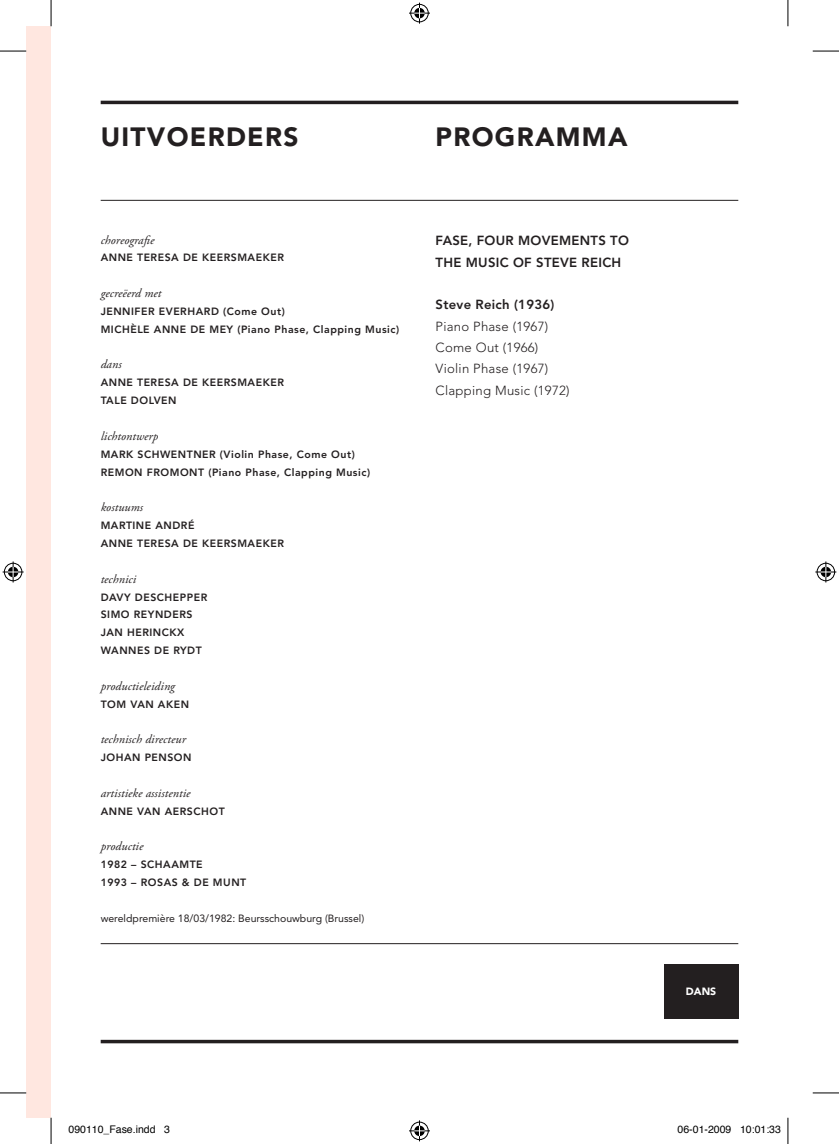
<style>
.page{position:relative;width:839px;height:1144px;background:#fff}
.page>*{position:absolute;margin:0;border:0;box-sizing:border-box;transform-origin:0 0}
.t1{font:900 26.25px "Avenir LT";letter-spacing:.05em;color:#231f20}
.t2{font:300 13.12px/21.3px "Avenir LT";letter-spacing:.02em;color:#231f20}
.t3{font:800 13.12px/21.3px "Avenir LT";letter-spacing:.02em;color:#231f20}
.t4{font:italic 12.25px "Adobe Garamond Pro";letter-spacing:.01em;color:#231f20}
.t5{font:800 10.5px/17.8px "Avenir LT";letter-spacing:.05em;color:#231f20}
.t6{font:10.5px "Avenir LT";color:#231f20}
.t7{font:10.5px "Helvetica";color:#000}
.t8{font:900 10.5px "Avenir LT";color:#fff}
</style>
<div class="page">
<div style="left:26px;top:26px;width:25px;height:1092px;background:#ffe7e0"></div>
<hr style="left:101px;top:200px;width:637px;height:1px;background:#231f20">
<hr style="left:101px;top:101px;width:637px;height:3px;background:#231f20">
<hr style="left:101px;top:1040px;width:637px;height:3px;background:#231f20">
<hr style="left:101px;top:943px;width:637px;height:1px;background:#231f20">
<div style="left:664px;top:964px;width:74px;height:54px;background:#231f20"></div>
<svg style="left:0;top:51px;width:26px;height:1px"></svg>
<svg style="left:813px;top:51px;width:26px;height:1px"></svg>
<svg style="left:0;top:1092px;width:26px;height:1px"></svg>
<svg style="left:813px;top:1092px;width:26px;height:1px"></svg>
<svg style="left:51px;top:0;width:1px;height:26px"></svg>
<svg style="left:51px;top:1118px;width:1px;height:26px"></svg>
<svg style="left:787px;top:0;width:1px;height:26px"></svg>
<svg style="left:787px;top:1118px;width:1px;height:26px"></svg>
<svg style="left:409px;top:3px;width:21px;height:21px"></svg>
<svg style="left:409px;top:1120px;width:21px;height:21px"></svg>
<svg style="left:3px;top:561px;width:21px;height:21px"></svg>
<svg style="left:815px;top:561px;width:21px;height:21px"></svg>
<h1 class="t1" style="left:101px;top:121px;width:199px">UITVOERDERS</h1>
<h1 class="t1" style="left:436px;top:121px;width:193px">PROGRAMMA</h1>
<p class="t4" style="left:101px;top:232px;width:55px">choreografie</p>
<p class="t5" style="left:101px;top:249px;width:17px">ANNE</p>
<p class="t5" style="left:137px;top:249px;width:14px">TERE</p>
<p class="t5" style="left:165px;top:249px;width:53px">SA DE KEER</p>
<p class="t5" style="left:231px;top:249px;width:26px">SMAEKER</p>
<p class="t4" style="left:101px;top:286px;width:62px">gecreëerd met</p>
<p class="t5" style="left:101px;top:302px;width:15px">JENN</p>
<p class="t5" style="left:131px;top:302px;width:74px">IFER EVERHARD</p>
<p class="t5" style="left:223px;top:302px;width:63px">(COME OUT)</p>
<p class="t5" style="left:101px;top:320px;width:70px">M ICHÈLE ANNE</p>
<p class="t5" style="left:190px;top:320px;width:210px">DE MEY (PIANO PHASE, CLAPPING M USIC)</p>
<p class="t4" style="left:101px;top:357px;width:22px">dans</p>
<p class="t5" style="left:101px;top:374px;width:17px">ANNE</p>
<p class="t5" style="left:137px;top:374px;width:14px">TERE</p>
<p class="t5" style="left:165px;top:374px;width:53px">SA DE KEER</p>
<p class="t5" style="left:231px;top:374px;width:26px">SMAEKER</p>
<p class="t5" style="left:101px;top:392px;width:14px">TALE</p>
<p class="t5" style="left:131px;top:392px;width:39px">DOLVEN</p>
<p class="t4" style="left:101px;top:429px;width:59px">lichtontwerp</p>
<p class="t5" style="left:101px;top:445px;width:9px">MARK</p>
<p class="t5" style="left:138px;top:445px;width:42px">SCHWENTNER</p>
<p class="t5" style="left:220px;top:445px;width:136px">(VIOLIN PHASE, COME OUT)</p>
<p class="t5" style="left:101px;top:463px;width:34px">REMON</p>
<p class="t5" style="left:147px;top:463px;width:9px">FRO</p>
<p class="t5" style="left:170px;top:463px;width:20px">MONT</p>
<p class="t5" style="left:208px;top:463px;width:163px">(PIANO PHASE, CLAPPING M USIC)</p>
<p class="t4" style="left:101px;top:500px;width:44px">kostuums</p>
<p class="t5" style="left:101px;top:517px;width:9px">MART</p>
<p class="t5" style="left:133px;top:517px;width:40px">INE ANDR</p>
<p class="t5" style="left:188px;top:517px;width:8px">É</p>
<p class="t5" style="left:101px;top:534px;width:17px">ANNE</p>
<p class="t5" style="left:137px;top:534px;width:14px">TERE</p>
<p class="t5" style="left:165px;top:534px;width:53px">SA DE KEER</p>
<p class="t5" style="left:231px;top:534px;width:26px">SMAEKER</p>
<p class="t4" style="left:101px;top:571px;width:37px">technici</p>
<p class="t5" style="left:101px;top:588px;width:80px">DAVY DESCHEPPER<br>SIMO REYNDER</p>
<p class="t5" style="left:186px;top:606px;width:8px">S</p>
<p class="t5" style="left:101px;top:624px;width:35px">JAN HER</p>
<p class="t5" style="left:149px;top:624px;width:13px">INCK</p>
<p class="t5" style="left:177px;top:624px;width:9px">X</p>
<p class="t5" style="left:101px;top:641px;width:10px">WANNE</p>
<p class="t5" style="left:144px;top:641px;width:51px">S DE RYDT</p>
<p class="t4" style="left:101px;top:678px;width:76px">productieleiding</p>
<p class="t5" style="left:101px;top:695px;width:39px">TOM VAN</p>
<p class="t5" style="left:158px;top:695px;width:17px">AKEN</p>
<p class="t4" style="left:101px;top:732px;width:87px">technisch directeur</p>
<p class="t5" style="left:101px;top:749px;width:83px">JOHAN PENSON</p>
<p class="t4" style="left:101px;top:786px;width:91px">artistieke assistentie</p>
<p class="t5" style="left:101px;top:802px;width:17px">ANNE</p>
<p class="t5" style="left:137px;top:802px;width:9px">VAN</p>
<p class="t5" style="left:165px;top:802px;width:54px">AERSCHOT</p>
<p class="t4" style="left:101px;top:839px;width:44px">productie</p>
<p class="t5" style="left:101px;top:856px;width:139px">1982 – SCHAAMTE<br>1993 – ROSAS &amp; DE M UNT</p>
<p class="t6" style="left:101px;top:912px;width:265px">wereldpremière 18/03/1982: Beursschouwburg (Brussel)</p>
<p class="t3" style="left:436px;top:230px;width:195px">FASE, FOUR M OVEM ENTS TO<br>THE MUSI</p>
<p class="t3" style="left:500px;top:251px;width:121px">C OF STEVE REICH</p>
<p class="t3" style="left:436px;top:294px;width:120px">STEVE REICH (1936)</p>
<p class="t2" style="left:436px;top:315px;width:135px">Piano Phase (1967)<br>Come Out (1966)<br>Violin Phase (1967)<br>Clapping Music (1972)</p>
<p class="t8" style="left:686px;top:985px;width:17px">DANS</p>
<p class="t7" style="left:69px;top:1122px;width:103px">090110_Fase.indd 3</p>
<p class="t7" style="left:677px;top:1122px;width:105px">06-01-2009 10:01:33</p>
</div>
